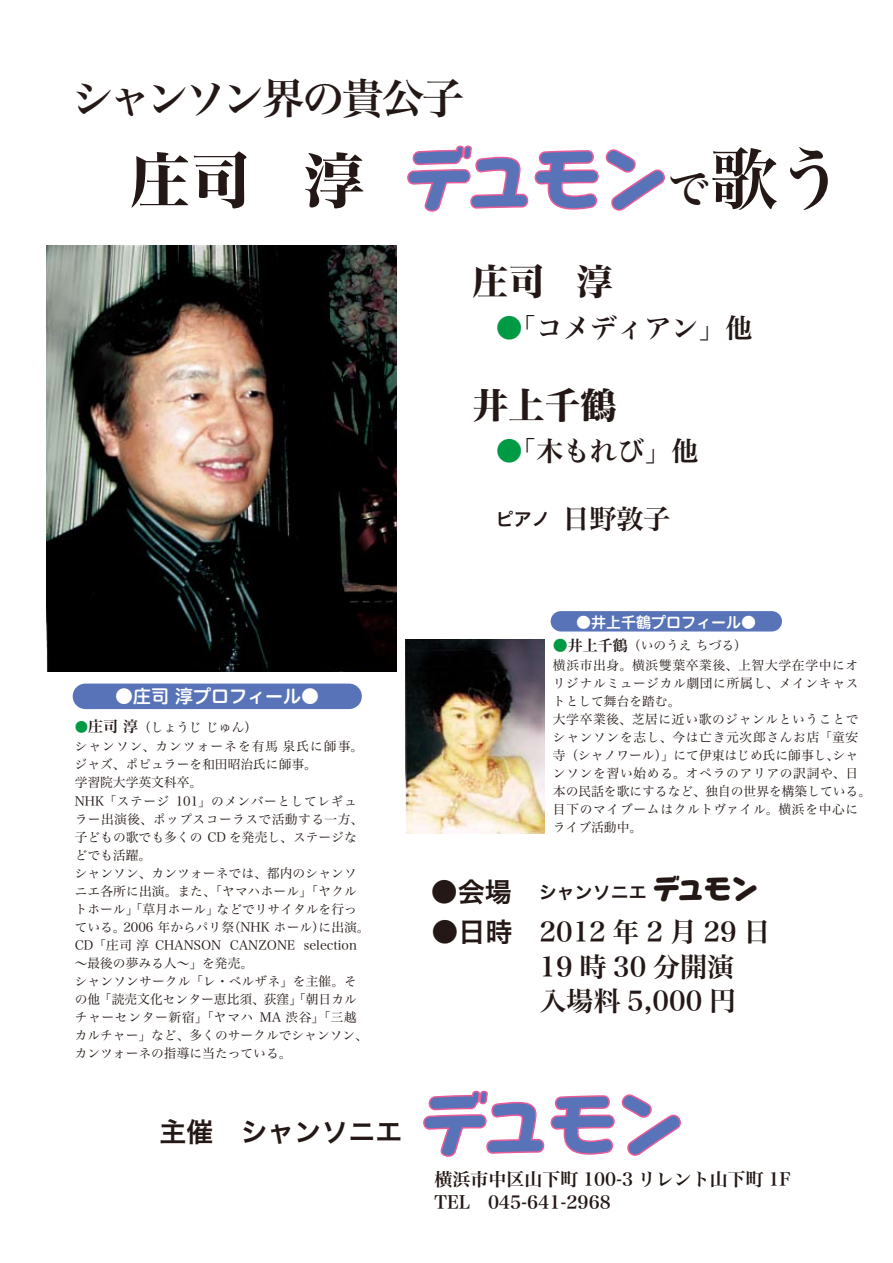
<style>
.page{position:relative;width:893px;height:1263px;background:#fff}
.page>*{position:absolute;margin:0;border:0;box-sizing:border-box;transform-origin:0 0}
.t1{font:900 67.5px "Capie N Std";color:#5873b7}
.t2{font:60px "Hira Min Std W8";color:#231815}
.t3{font:42px "Hira Min Pro W6";letter-spacing:-.05em;color:#231815}
.t4{font:36px "Hira Min Std W8";color:#231815}
.t5{font:27px/34.5px "Hira Min Pro W6";color:#231815}
.t6{font:27px "Hira Kaku Pro W6";color:#231815}
.t7{font:18px/22.5px "Hira Min Pro W6";color:#231815}
.t8{font:18px "Hira Kaku Pro W6";color:#231815}
.t9{font:18px "Hira Maru Std W6";color:#fff}
.t10{font:15px "Hira Maru Std W6";color:#fff}
.t11{font:12.75px/18px "Hira Min Pro W3";color:#231815}
.t12{font:12.75px/18px "Hira Min Pro W3";letter-spacing:.05em;color:#231815}
.t13{font:12.75px/20px "Hira Min Pro W3";letter-spacing:.055em;color:#231815}
.t14{font:12.75px/20px "Hira Min Pro W3";letter-spacing:.08em;color:#231815}
.s1{font-family:"Hira Min Pro W6";font-weight:400;font-size:42px;color:#231815}
.s2{font-family:"Hira Min Pro W6";font-weight:400;color:#231815}
.s3{color:#094}
.s4{font-family:"Hira Kaku Pro W6";font-size:18px}
.s5{font-size:13.5px;color:#094}
.s6{font-family:"Hira Min Pro W6";font-size:15px}
.s7{font-family:"Hira Min Pro W6";font-size:15px;color:#094}
.s8{font-size:27px}
.s9{font-family:"Capie N Std";font-weight:900;font-size:27px}
.s10{font-family:"Hira Kaku Pro W6"}
</style>
<div class="page">
<svg style="left:407px;top:145px;width:192px;height:67px"></svg>
<svg style="left:605px;top:149px;width:60px;height:62px"></svg>
<svg style="left:423px;top:1090px;width:192px;height:67px"></svg>
<svg style="left:621px;top:1094px;width:60px;height:62px"></svg>
<img style="left:405px;top:639px;width:139px;height:194px">
<img style="left:46px;top:246px;width:351px;height:425px">
<div style="left:73px;top:683px;width:289px;height:26px;background:#5873b7;border-radius:13px"></div>
<div style="left:551px;top:611px;width:231px;height:20px;background:#5873b7;border-radius:10px"></div>
<h3 class="t3" style="left:71px;top:61px;width:394px">シャンソン界の貴公子</h3>
<h2 class="t2" style="left:130px;top:137px;width:235px">庄司 淳</h2>
<h1 class="t1" style="left:405px;top:128px;width:442px">デュモン<span class="s1">で</span><span class="s2">歌う</span></h1>
<h3 class="t4" style="left:472px;top:255px;width:142px">庄司 淳</h3>
<h3 class="t5" style="left:496px;top:308px;width:258px"><span class="s3">●</span>「コメディアン」他</h3>
<h3 class="t4" style="left:472px;top:379px;width:145px">井上千鶴</h3>
<h3 class="t5" style="left:496px;top:431px;width:204px"><span class="s3">●</span>「木もれび」他</h3>
<h3 class="t5" style="left:496px;top:500px;width:176px"><span class="s4">ピアノ</span> 日野敦子</h3>
<h3 class="t9" style="left:115px;top:683px;width:205px">●庄司 淳プロフィール●</h3>
<p class="t14" style="left:75px;top:716px;width:290px"><span class="s5">●</span><span class="s6">庄司 淳</span>（しょうじ じゅん）<br>シャンソン、カンツォーネを有馬 泉氏に師事。</p>
<p class="t11" style="left:75px;top:754px;width:296px">ジャズ、ポピュラーを和田昭治氏に師事。<br>学習院大学英文科卒。<br>NHK「ステージ 101」のメンバーとしてレギュラー出演後、ポップスコーラスで活動する一方、子どもの歌でも多くの CD を発売し、ステージなどでも活躍。<br>シャンソン、カンツォーネでは、都内のシャンソニエ各所に出演。また、「ヤマハホール」「ヤクルトホール」「草月ホール」などでリサイタルを行っている。2006 年からパリ祭（NHK ホール）に出演。<br>CD「庄司 淳 CHANSON CANZONE selection～最後の夢みる人～」を発売。<br>シャンソンサークル「レ・ベルザネ」を主催。その他「読売文化センター恵比須、荻窪」「朝日カルチャーセンター新宿」「ヤマハ MA 渋谷」「三越カルチャー」など、多くのサークルでシャンソン、カンツォーネの指導に当たっている。</p>
<h3 class="t6" style="left:159px;top:1107px;width:244px">主催　シャンソニエ</h3>
<p class="t10" style="left:576px;top:611px;width:181px">●井上千鶴プロフィール●</p>
<p class="t13" style="left:553px;top:634px;width:307px"><span class="s7">●</span><span class="s6">井上千鶴</span>（いのうえ ちづる）<br>横浜市出身。横浜雙葉卒業後、上智大学在学中にオ</p>
<p class="t12" style="left:553px;top:673px;width:320px">リジナルミュージカル劇団に所属し、メインキャストとして舞台を踏む。<br>大学卒業後、芝居に近い歌のジャンルということでシャンソンを志し、今は亡き元次郎さんお店「童安寺（シャノワール）」にて伊東はじめ氏に師事し、シャンソンを習い始める。オペラのアリアの訳詞や、日本の民話を歌にするなど、独自の世界を構築している。目下のマイブームはクルトヴァイル。横浜を中心にライブ活動中。</p>
<h3 class="t8" style="left:431px;top:875px;width:329px"><span class="s8">●会場　</span>シャンソニエ <span class="s9">デュモン</span></h3>
<h3 class="t5" style="left:539px;top:913px;width:232px;text-indent:-108px"><span class="s10">●日時</span>　2012 年 2 月 29 日<br>19 時 30 分開演<br>入場料 5,000 円</h3>
<h1 class="t1" style="left:421px;top:1073px;width:265px">デュモン</h1>
<h3 class="t7" style="left:434px;top:1167px;width:358px">横浜市中区山下町 100-3 リレント山下町 1F<br>TEL　045-641-2968</h3>
</div>
